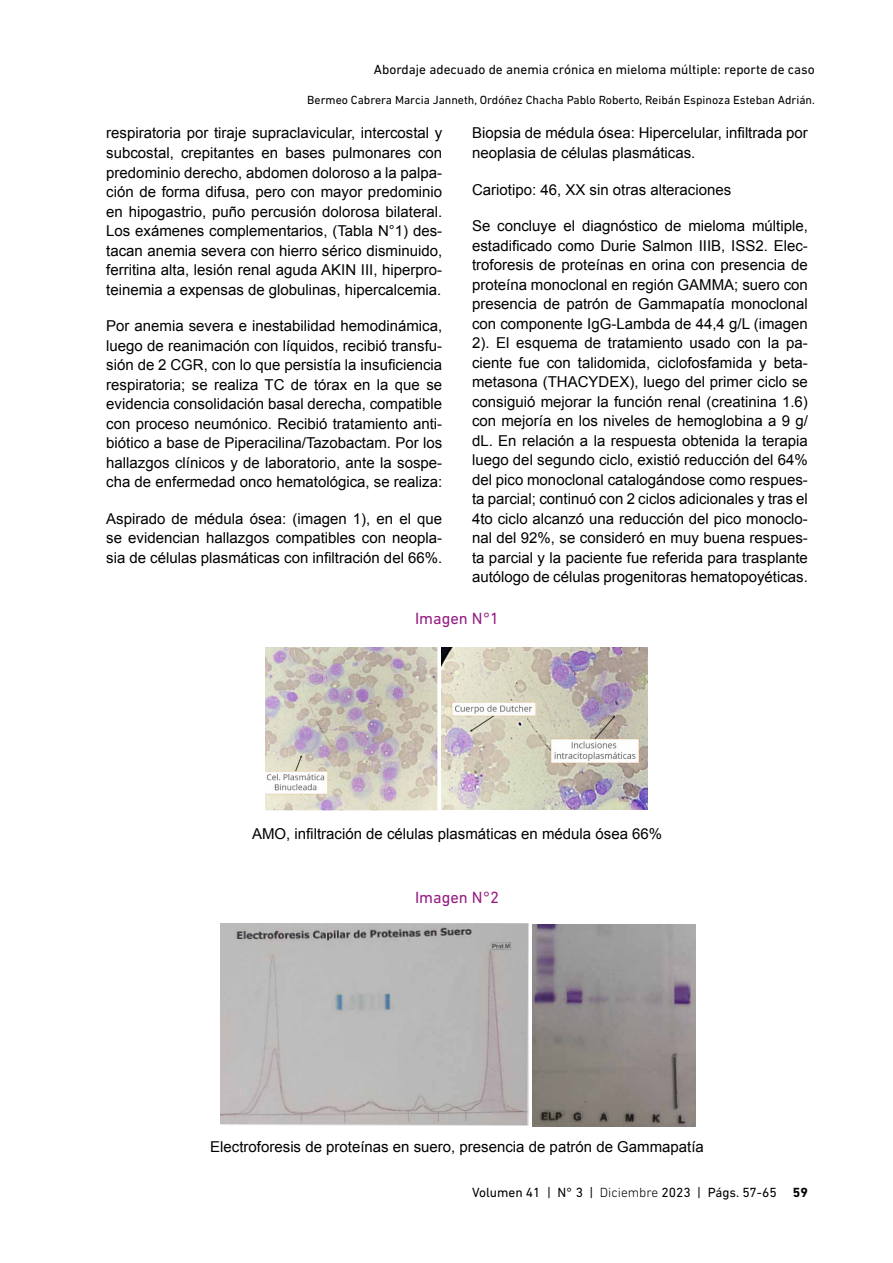
<style>
.page{position:relative;width:893px;height:1263px;background:#fff}
.page>*{position:absolute;margin:0;border:0;box-sizing:border-box;transform-origin:0 0}
.t1{font:16.5px "DIN Next LT Pro";color:#951b81}
.t2{font:15px/19.5px "Arial";color:#000;text-align:justify}
.t3{font:13.5px "DIN Next LT Pro";color:#000}
.t4{font:12px "DIN Next LT Pro";color:#000}
.s1{font-weight:300}
.s2{font-weight:700}
</style>
<div class="page">
<img style="left:265px;top:647px;width:172px;height:163px">
<img style="left:441px;top:647px;width:206px;height:163px">
<img style="left:221px;top:924px;width:307px;height:201px">
<img style="left:533px;top:924px;width:163px;height:202px">
<p class="t3" style="left:374px;top:62px;width:442px">Abordaje adecuado de anemia crónica en mieloma múltiple: reporte de caso</p>
<p class="t4" style="left:307px;top:93px;width:509px">Bermeo Cabrera Marcia Janneth, Ordóñez Chacha Pablo Roberto, Reibán Espinoza Esteban Adrián.</p>
<p class="t2" style="left:106px;top:124px;width:337px">respiratoria por tiraje supraclavicular, intercostal y subcostal, crepitantes en bases pulmonares con predominio derecho, abdomen doloroso a la palpa&shy;ción de forma difusa, pero con mayor predominio en hipogastrio, puño percusión dolorosa bilateral.<br>Los exámenes complementarios, (Tabla N°1) des&shy;tacan anemia severa con hierro sérico disminuido, ferritina alta, lesión renal aguda AKIN III, hiperpro&shy;teinemia a expensas de globulinas, hipercalcemia.</p>
<p class="t2" style="left:106px;top:316px;width:337px">Por anemia severa e inestabilidad hemodinámica, luego de reanimación con líquidos, recibió transfu&shy;sión de 2 CGR, con lo que persistía la insuficiencia respiratoria; se realiza TC de tórax en la que se evidencia consolidación basal derecha, compatible con proceso neumónico. Recibió tratamiento anti&shy;biótico a base de Piperacilina/Tazobactam. Por los hallazgos clínicos y de laboratorio, ante la sospe&shy;cha de enfermedad onco hematológica, se realiza:</p>
<p class="t2" style="left:106px;top:509px;width:337px">Aspirado de médula ósea: (imagen 1), en el que se evidencian hallazgos compatibles con neopla&shy;sia de células plasmáticas con infiltración del 66%.</p>
<p class="t2" style="left:472px;top:124px;width:337px">Biopsia de médula ósea: Hipercelular, infiltrada por neoplasia de células plasmáticas.</p>
<p class="t2" style="left:472px;top:180px;width:261px">Cariotipo: 46, XX sin otras alteraciones</p>
<p class="t2" style="left:472px;top:216px;width:337px">Se concluye el diagnóstico de mieloma múltiple, estadificado como Durie Salmon IIIB, ISS2. Elec&shy;troforesis de proteínas en orina con presencia de proteína monoclonal en región GAMMA; suero con presencia de patrón de Gammapatía monoclonal con componente IgG-Lambda de 44,4 g/L (imagen 2). El esquema de tratamiento usado con la pa&shy;ciente fue con talidomida, ciclofosfamida y beta&shy;metasona (THACYDEX), luego del primer ciclo se consiguió mejorar la función renal (creatinina 1.6) con mejoría en los niveles de hemoglobina a 9 g/ dL. En relación a la respuesta obtenida la terapia luego del segundo ciclo, existió reducción del 64% del pico monoclonal catalogándose como respues&shy;ta parcial; continuó con 2 ciclos adicionales y tras el 4to ciclo alcanzó una reducción del pico monoclo&shy;nal del 92%, se consideró en muy buena respues&shy;ta parcial y la paciente fue referida para trasplante autólogo de células progenitoras hematopoyéticas.</p>
<p class="t1" style="left:415px;top:609px;width:86px">Imagen N°1</p>
<p class="t2" style="left:252px;top:824px;width:412px">AMO, infiltración de células plasmáticas en médula ósea 66%</p>
<p class="t1" style="left:415px;top:888px;width:86px">Imagen N°2</p>
<p class="t2" style="left:210px;top:1137px;width:495px">Electroforesis de proteínas en suero, presencia de patrón de Gammapatía</p>
<p class="t3" style="left:472px;top:1184px;width:337px">Volumen 41 | N° 3 | <span class="s1">Diciembre</span> 2023 | Págs. 57-65 <span class="s2">59</span></p>
</div>
